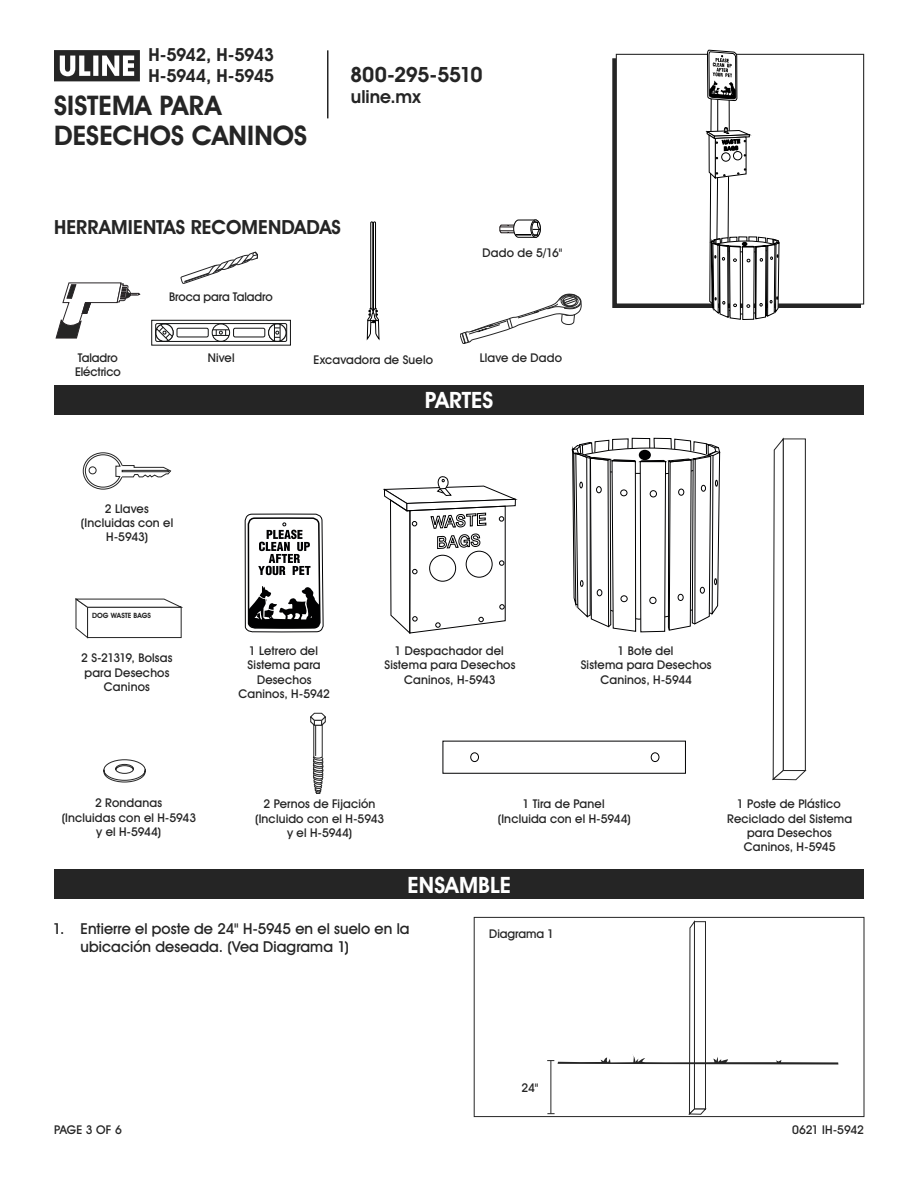
<style>
.page{position:relative;width:918px;height:1188px;background:#fff}
.page>*{position:absolute;margin:0;border:0;box-sizing:border-box;transform-origin:0 0}
.t1{font:700 27px/30px "Uline Two Knine";letter-spacing:.005em;color:#252525}
.Heading_Bar{font:700 22.5px "Uline Two Knine";letter-spacing:.005em;color:#fff}
.t2{font:700 21px "Uline Two Knine";letter-spacing:-.02em;color:#252525}
.Tools_Needed{font:700 19.5px "Uline Two Knine";letter-spacing:.005em;color:#252525}
.t3{font:700 18px/21px "Uline Two Knine";letter-spacing:-.025em;color:#252525}
.t4{font:15px/18px "Uline Two Knine";letter-spacing:.005em;color:#252525}
._1_BODY__10pt{font:12px/14.4px "Uline Two Knine";letter-spacing:.015em;color:#252525;text-align:center}
.PART_NAME{font:12px/14.4px "Uline Two Knine";letter-spacing:-.005em;color:#252525}
._1_BODY__10pt-2{font:12px "Uline Two Knine";letter-spacing:-.005em;color:#252525}
._1_BODY__10pt-3{font:12px "Uline Two Knine";letter-spacing:-.015em;color:#252525}
.t5{font:700 7.35px "Uline Two Knine";color:#252525}
</style>
<div class="page">
<hr style="left:327px;top:50px;width:1px;height:68px;background:#252525">
<svg style="left:54px;top:50px;width:86px;height:31px"></svg>
<div style="left:616px;top:54px;width:248px;height:251px;border:1px solid #252525"></div>
<div style="left:54px;top:385px;width:810px;height:30px;background:#252525"></div>
<svg style="left:56px;top:282px;width:84px;height:56px"></svg>
<svg style="left:181px;top:251px;width:77px;height:33px"></svg>
<svg style="left:367px;top:222px;width:12px;height:118px"></svg>
<div style="left:151px;top:320px;width:140px;height:25px;border:1px solid #111212"></div>
<svg style="left:212px;top:324px;width:18px;height:17px"></svg>
<div style="left:212px;top:324px;width:18px;height:18px;border:1px solid #111212;border-radius:50%"></div>
<svg style="left:213px;top:330px;width:16px;height:6px"></svg>
<svg style="left:269px;top:324px;width:17px;height:17px"></svg>
<div style="left:268px;top:324px;width:18px;height:18px;border:1px solid #111212;border-radius:50%"></div>
<svg style="left:274px;top:325px;width:7px;height:15px"></svg>
<svg style="left:157px;top:325px;width:17px;height:15px"></svg>
<div style="left:155px;top:323px;width:132px;height:19px;border:1px solid #111212;border-radius:2px"></div>
<div style="left:177px;top:328px;width:31px;height:9px;border:1px solid #111212;border-radius:2px"></div>
<div style="left:233px;top:328px;width:32px;height:9px;border:1px solid #111212;border-radius:2px"></div>
<svg style="left:772px;top:438px;width:35px;height:343px"></svg>
<svg style="left:707px;top:50px;width:73px;height:270px"></svg>
<div style="left:721px;top:153px;width:9px;height:8px;border:1px solid #000;border-radius:50%"></div>
<div style="left:733px;top:151px;width:9px;height:9px;border:1px solid #000;border-radius:50%"></div>
<svg style="left:103px;top:759px;width:43px;height:24px"></svg>
<svg style="left:310px;top:712px;width:16px;height:82px"></svg>
<hr style="left:315px;top:725px;width:1px;height:31px;background:#252525">
<div style="left:443px;top:741px;width:243px;height:33px;border:1px solid #010102"></div>
<div style="left:470px;top:752px;width:9px;height:10px;border:1px solid #010102;border-radius:50%"></div>
<div style="left:651px;top:752px;width:8px;height:10px;border:1px solid #010102;border-radius:50%"></div>
<div style="left:54px;top:869px;width:810px;height:30px;background:#252525"></div>
<svg style="left:547px;top:921px;width:291px;height:194px"></svg>
<div style="left:474px;top:917px;width:390px;height:200px;border:1px solid #252525"></div>
<svg style="left:384px;top:476px;width:134px;height:158px"></svg>
<div style="left:429px;top:555px;width:27px;height:27px;border:1px solid #010102;border-radius:50%"></div>
<div style="left:466px;top:551px;width:26px;height:27px;border:1px solid #010102;border-radius:50%"></div>
<svg style="left:571px;top:437px;width:150px;height:196px"></svg>
<svg style="left:244px;top:513px;width:80px;height:120px"></svg>
<svg style="left:75px;top:598px;width:108px;height:40px"></svg>
<svg style="left:83px;top:452px;width:89px;height:37px"></svg>
<svg style="left:500px;top:220px;width:41px;height:18px"></svg>
<svg style="left:460px;top:294px;width:121px;height:50px"></svg>
<h3 class="t3" style="left:148px;top:44px;width:127px">H-5942, H-5943<br>H-5944, H-5945</h3>
<h1 class="t1" style="left:54px;top:90px;width:255px">SISTEMA PARA<br>DESECHOS CANINOS</h1>
<h3 class="t2" style="left:350px;top:62px;width:134px">800-295-5510</h3>
<h3 class="t3" style="left:351px;top:86px;width:71px">uline.mx</h3>
<h1 class="Tools_Needed" style="left:54px;top:216px;width:288px">HERRAMIENTAS RECOMENDADAS</h1>
<p class="_1_BODY__10pt-2" style="left:169px;top:289px;width:105px">Broca para Taladro</p>
<p class="_1_BODY__10pt" style="left:483px;top:246px;width:81px">Dado de 5/16"</p>
<p class="PART_NAME" style="left:75px;top:350px;width:47px">Taladro<br>Eléctrico</p>
<p class="_1_BODY__10pt" style="left:208px;top:350px;width:28px">Nivel</p>
<p class="_1_BODY__10pt" style="left:314px;top:352px;width:121px">Excavadora de Suelo</p>
<p class="_1_BODY__10pt" style="left:480px;top:350px;width:84px">Llave de Dado</p>
<p class="Heading_Bar" style="left:425px;top:387px;width:70px">PARTES</p>
<p class="_1_BODY__10pt" style="left:81px;top:501px;width:94px">2 Llaves (Incluidas con el<br>H-5943)</p>
<p class="t5" style="left:92px;top:611px;width:60px">DOG WASTE BAGS</p>
<p class="_1_BODY__10pt" style="left:81px;top:651px;width:93px">2 S-21319, Bolsas para Desechos<br>Caninos</p>
<p class="_1_BODY__10pt" style="left:249px;top:643px;width:71px">1 Letrero del</p>
<p class="_1_BODY__10pt" style="left:248px;top:658px;width:75px">Sistema para<br>Desechos</p>
<p class="_1_BODY__10pt" style="left:238px;top:686px;width:93px">Caninos, H-5942</p>
<p class="_1_BODY__10pt" style="left:395px;top:643px;width:111px">1 Despachador del</p>
<p class="_1_BODY__10pt" style="left:384px;top:658px;width:132px">Sistema para Desechos</p>
<p class="_1_BODY__10pt" style="left:404px;top:672px;width:93px">Caninos, H-5943</p>
<p class="_1_BODY__10pt" style="left:617px;top:643px;width:57px">1 Bote del</p>
<p class="_1_BODY__10pt" style="left:581px;top:658px;width:132px">Sistema para Desechos</p>
<p class="_1_BODY__10pt" style="left:600px;top:672px;width:93px">Caninos, H-5944</p>
<p class="_1_BODY__10pt" style="left:95px;top:796px;width:69px">2 Rondanas</p>
<p class="_1_BODY__10pt" style="left:62px;top:810px;width:136px">(Incluidas con el H-5943</p>
<p class="_1_BODY__10pt" style="left:96px;top:824px;width:67px">y el H-5944)</p>
<p class="_1_BODY__10pt" style="left:263px;top:797px;width:114px">2 Pernos de Fijación</p>
<p class="_1_BODY__10pt" style="left:255px;top:811px;width:131px">(Incluido con el H-5943</p>
<p class="_1_BODY__10pt" style="left:287px;top:825px;width:67px">y el H-5944)</p>
<p class="_1_BODY__10pt" style="left:522px;top:797px;width:84px">1 Tira de Panel</p>
<p class="_1_BODY__10pt" style="left:498px;top:811px;width:134px">(Incluida con el H-5944)</p>
<p class="Heading_Bar" style="left:407px;top:871px;width:105px">ENSAMBLE</p>
<p class="t4" style="left:81px;top:920px;width:331px;text-indent:-28px">1. Entierre el poste de 24" H-5945 en el suelo en la ubicación deseada. (Vea Diagrama 1)</p>
<p class="PART_NAME" style="left:489px;top:926px;width:66px">Diagrama 1</p>
<p class="_1_BODY__10pt" style="left:737px;top:797px;width:105px">1 Poste de Plástico</p>
<p class="_1_BODY__10pt" style="left:727px;top:811px;width:126px">Reciclado del Sistema</p>
<p class="_1_BODY__10pt" style="left:747px;top:825px;width:86px">para Desechos</p>
<p class="_1_BODY__10pt" style="left:744px;top:840px;width:93px">Caninos, H-5945</p>
<p class="PART_NAME" style="left:522px;top:1080px;width:18px">24"</p>
<p class="_1_BODY__10pt" style="left:54px;top:1122px;width:69px">PAGE 3 OF 6</p>
<p class="_1_BODY__10pt-3" style="left:792px;top:1122px;width:73px">0621 IH-5942</p>
</div>
